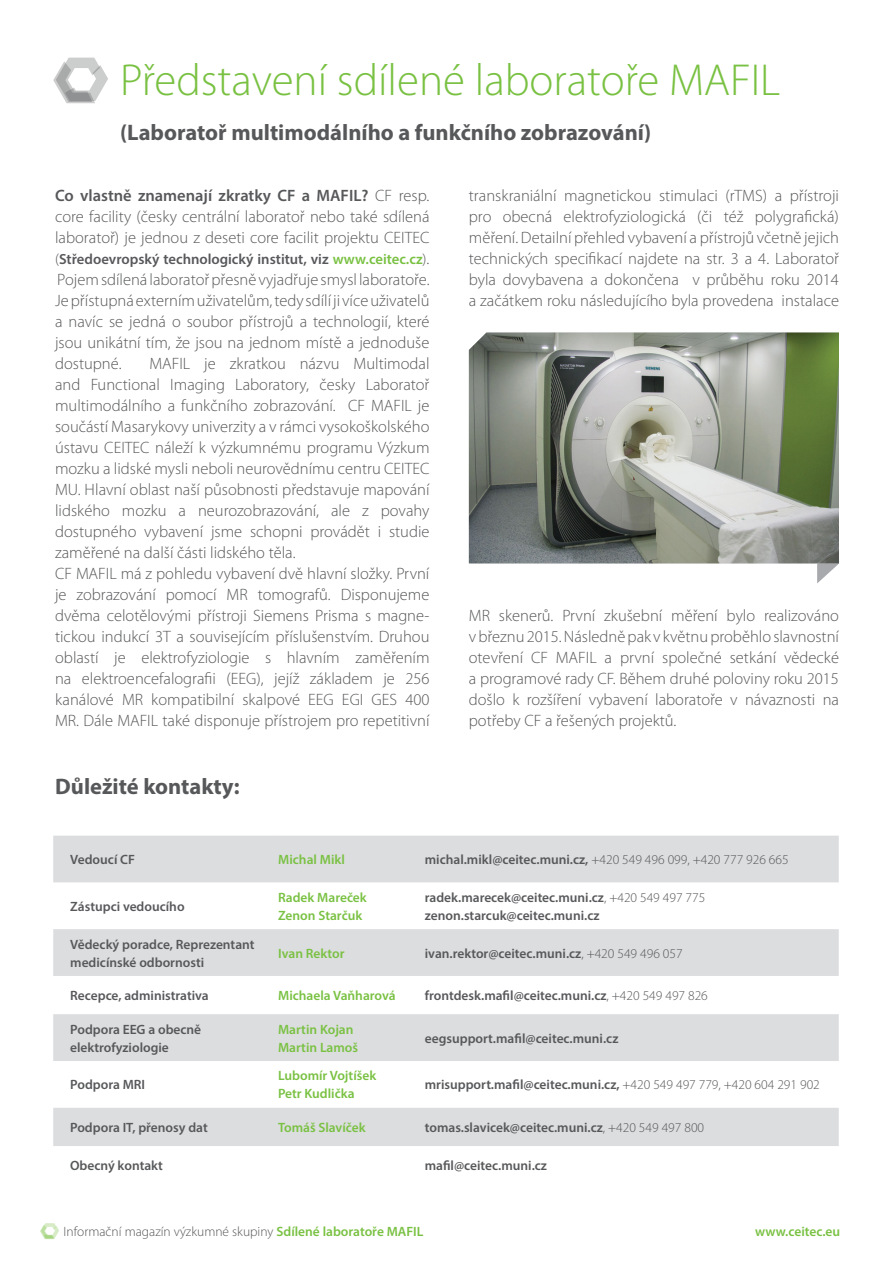
<style>
.page{position:relative;width:893px;height:1263px;background:#fff}
.page>*{position:absolute;margin:0;border:0;box-sizing:border-box;transform-origin:0 0}
.t1{font:300 45px "Myriad Pro";color:#79c142}
.t2{font:700 22.5px "Myriad Pro";color:#57585a}
.t3{font:300 16.5px/21px "Myriad Pro";color:#57585a;text-align:justify}
.t4{font:600 14.7px "Myriad Pro";color:#57585a}
.t5{font:600 13.5px/18px "Myriad Pro";color:#57585a}
.t6{font:600 13.5px/18px "Myriad Pro";color:#79c142}
.t7{font:300 13.5px "Myriad Pro";color:#57585a}
.s1{font-weight:600}
.s2{font-weight:300;font-size:15px}
.s3{color:#79c142}
.s4{font-weight:300;font-size:16.5px}
.s5{font-weight:300}
.s6{font-weight:600;color:#79c142}
</style>
<div class="page">
<svg style="left:40px;top:1223px;width:19px;height:16px"></svg>
<svg style="left:817px;top:563px;width:22px;height:20px"></svg>
<img style="left:469px;top:332px;width:370px;height:231px">
<svg style="left:53px;top:836px;width:786px;height:310px;fill:#dcdddf"></svg>
<svg style="left:53px;top:58px;width:55px;height:45px"></svg>
<h1 class="t1" style="left:120px;top:56px;width:662px">Představení sdílené laboratoře MAFIL</h1>
<h2 class="t2" style="left:120px;top:118px;width:533px">(Laboratoř multimodálního a funkčního zobrazování)</h2>
<p class="t3" style="left:55px;top:185px;width:376px"><span class="s1">Co vlastně znamenají zkratky CF a MAFIL?</span> CF resp. core facility (česky centrální laboratoř nebo také sdílená laboratoř) je jednou z deseti core facilit projektu CEITEC</p>
<p class="t4" style="left:55px;top:249px;width:376px"><span class="s2">(</span>Středoevropský technologický institut, viz <span class="s3">www.ceitec.cz</span><span class="s2">)</span><span class="s4">.</span></p>
<p class="t3" style="left:55px;top:269px;width:376px">Pojem sdílená laboratoř přesně vyjadřuje smysl laboratoře.<br>Je přístupná externím uživatelům, tedy sdílí ji více uživatelů a navíc se jedná o soubor přístrojů a technologií, které jsou unikátní tím, že jsou na jednom místě a jednoduše dostupné.</p>
<p class="t3" style="left:55px;top:353px;width:376px;text-align:left;text-indent:94px">MAFIL je zkratkou názvu Multimodal and Functional Imaging Laboratory, česky Laboratoř multimodálního a funkčního zobrazování. CF MAFIL je součástí Masarykovy univerzity a v rámci vysokoškolského ústavu CEITEC náleží k výzkumnému programu Výzkum mozku a lidské mysli neboli neurovědnímu centru CEITEC MU. Hlavní oblast naší působnosti představuje mapování lidského mozku a neurozobrazování, ale z povahy dostupného vybavení jsme schopni provádět i studie zaměřené na další části lidského těla.<br>CF MAFIL má z pohledu vybavení dvě hlavní složky. První je zobrazování pomocí MR tomografů. Disponujeme dvěma celotělovými přístroji Siemens Prisma s magne&shy;tickou indukcí 3T a souvisejícím příslušenstvím. Druhou oblastí je elektrofyziologie s hlavním zaměřením na elektroencefalografii (EEG), jejíž základem je 256 kanálové MR kompatibilní skalpové EEG EGI GES 400<br>MR. Dále MAFIL také disponuje přístrojem pro repetitivní</p>
<h2 class="t2" style="left:55px;top:771px;width:186px">Důležité kontakty:</h2>
<p class="t3" style="left:469px;top:185px;width:372px">transkraniální magnetickou stimulaci (rTMS) a přístroji pro obecná elektrofyziologická (či též polygrafická) měření. Detailní přehled vybavení a přístrojů včetně jejich technických specifikací najdete na str. 3 a 4. Laboratoř byla dovybavena a dokončena v průběhu roku 2014 a začátkem roku následujícího byla provedena instalace</p>
<p class="t3" style="left:469px;top:605px;width:372px">MR skenerů. První zkušební měření bylo realizováno v březnu 2015. Následně pak v květnu proběhlo slavnostní otevření CF MAFIL a první společné setkání vědecké a programové rady CF. Během druhé poloviny roku 2015 došlo k rozšíření vybavení laboratoře v návaznosti na potřeby CF a řešených projektů.</p>
<p class="t5" style="left:70px;top:850px;width:66px">Vedoucí CF</p>
<p class="t6" style="left:278px;top:850px;width:68px">Michal Mikl</p>
<p class="t5" style="left:425px;top:850px;width:365px">michal.mikl@ceitec.muni.cz, <span class="s5">+420 549 496 099, +420 777 926 665</span></p>
<p class="t5" style="left:70px;top:897px;width:116px">Zástupci vedoucího</p>
<p class="t6" style="left:278px;top:888px;width:90px">Radek Mareček<br>Zenon Starčuk</p>
<p class="t5" style="left:425px;top:888px;width:282px">radek.marecek@ceitec.muni.cz<span class="s5">, +420 549 497 775 </span>zenon.starcuk@ceitec.muni.cz</p>
<p class="t5" style="left:70px;top:935px;width:186px">Vědecký poradce, Reprezentant medicínské odbornosti</p>
<p class="t6" style="left:278px;top:944px;width:68px">Ivan Rektor</p>
<p class="t5" style="left:425px;top:944px;width:259px">ivan.rektor@ceitec.muni.cz<span class="s5">, +420 549 496 057</span></p>
<p class="t5" style="left:70px;top:986px;width:140px">Recepce, administrativa</p>
<p class="t6" style="left:278px;top:986px;width:119px">Michaela Vaňharová</p>
<p class="t5" style="left:425px;top:986px;width:285px">frontdesk.mafil@ceitec.muni.cz<span class="s5">, +420 549 497 826</span></p>
<p class="t5" style="left:70px;top:1020px;width:133px">Podpora EEG a obecně elektrofyziologie</p>
<p class="t6" style="left:278px;top:1020px;width:82px">Martin Kojan<br>Martin Lamoš</p>
<p class="t5" style="left:425px;top:1029px;width:195px">eegsupport.mafil@ceitec.muni.cz</p>
<p class="t5" style="left:70px;top:1075px;width:76px">Podpora MRI</p>
<p class="t6" style="left:278px;top:1066px;width:100px">Lubomír Vojtíšek<br>Petr Kudlička</p>
<p class="t5" style="left:425px;top:1075px;width:397px">mrisupport.mafil@ceitec.muni.cz, <span class="s5">+420 549 497 779, +420 604 291 902</span></p>
<p class="t5" style="left:70px;top:1118px;width:139px">Podpora IT, přenosy dat</p>
<p class="t6" style="left:278px;top:1118px;width:89px">Tomáš Slavíček</p>
<p class="t5" style="left:425px;top:1118px;width:281px">tomas.slavicek@ceitec.muni.cz<span class="s5">, +420 549 497 800</span></p>
<p class="t5" style="left:70px;top:1156px;width:94px">Obecný kontakt</p>
<p class="t5" style="left:425px;top:1156px;width:124px">mafil@ceitec.muni.cz</p>
<p class="t7" style="left:64px;top:1224px;width:361px">Informační magazín výzkumné skupiny <span class="s6">Sdílené laboratoře MAFIL</span></p>
<p class="t6" style="left:755px;top:1222px;width:87px">www.ceitec.eu</p>
</div>
